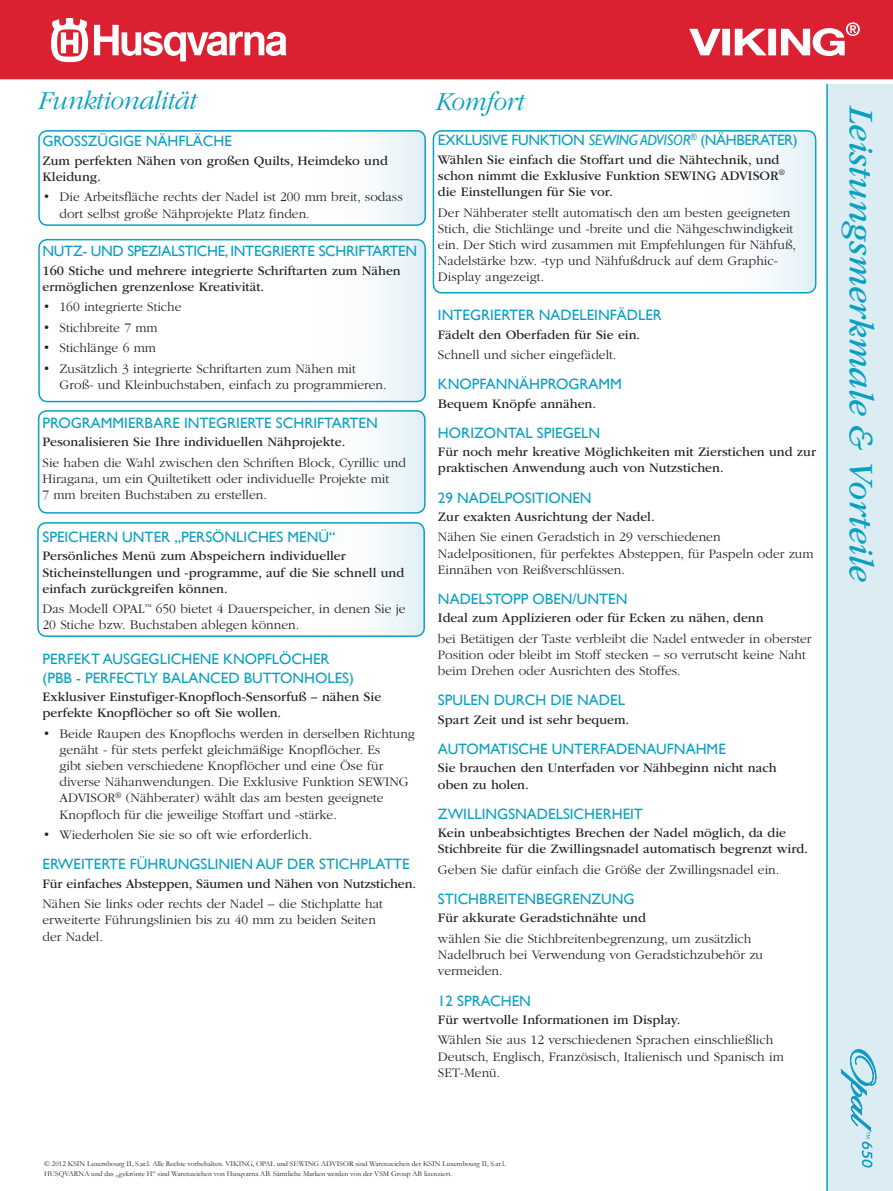
<style>
.page{position:relative;width:893px;height:1191px;background:#fff}
.page>*{position:absolute;margin:0;border:0;box-sizing:border-box;transform-origin:0 0}
.t1{font:italic 36px "ITC Garamond Std";color:#0aa0bf}
.rubriker_övr__featur{font:italic 300 27px "ITC Garamond Std";letter-spacing:-.025em;color:#0aa0bf}
.Feature_Rubrik{font:15px/18.8px "Gill Sans WGL";color:#0aa0bf}
.Feature_Rubrik-2{font:15px "Gill Sans WGL";letter-spacing:-.02em;color:#0aa0bf}
.Feature_Rubrik-3{font:15px "Gill Sans WGL";letter-spacing:-.025em;color:#0aa0bf}
.Feature_bröd{font:300 13.5px/16.2px "ITC Garamond Std";color:#231f20}
.Feature{font:13.5px/16.2px "ITC Garamond Std";color:#231f20}
.Feature_Indrag{font:300 13.5px/16.2px "ITC Garamond Std";color:#231f20}
.t2{font:7.5px/10.5px "Garamond WGL";color:#231f20}
.s1{font-style:italic}
</style>
<div class="page">
<div style="left:826px;top:84px;width:67px;height:1107px;background:#dbecf3"></div>
<svg style="left:841px;top:1049px;width:35px;height:119px;background:#b3dbe9"></svg>
<svg style="left:38px;top:523px;width:386px;height:113px"></svg>
<div style="left:37px;top:522px;width:388px;height:115px;border:2px solid #0aa0bf;border-radius:9px"></div>
<svg style="left:39px;top:411px;width:386px;height:102px"></svg>
<div style="left:38px;top:410px;width:388px;height:103px;border:2px solid #0aa0bf;border-radius:9px"></div>
<svg style="left:39px;top:240px;width:386px;height:161px"></svg>
<div style="left:38px;top:239px;width:388px;height:163px;border:2px solid #0aa0bf;border-radius:9px"></div>
<svg style="left:41px;top:131px;width:384px;height:94px"></svg>
<div style="left:38px;top:130px;width:388px;height:96px;border:2px solid #0aa0bf;border-radius:9px"></div>
<svg style="left:433px;top:131px;width:383px;height:162px"></svg>
<div style="left:433px;top:130px;width:383px;height:163px;border:2px solid #0aa0bf;border-radius:9px"></div>
<div style="left:0;top:0;width:893px;height:80px;background:#da2031"></div>
<div style="left:0;top:79px;width:893px;height:5px;background:#fff"></div>
<svg style="left:51px;top:18px;width:37px;height:44px"></svg>
<svg style="left:94px;top:25px;width:192px;height:36px"></svg>
<svg style="left:689px;top:22px;width:171px;height:34px"></svg>
<p class="rubriker_övr__featur" style="left:38px;top:86px;width:160px">Funktionalität</p>
<p class="rubriker_övr__featur" style="left:436px;top:87px;width:90px">Komfort</p>
<p class="Feature_Rubrik" style="left:43px;top:132px;width:191px">GROSSZÜGIGE NÄHFLÄCHE</p>
<p class="Feature" style="left:43px;top:153px;width:347px">Zum perfekten Nähen von großen Quilts, Heimdeko und<br>Kleidung.</p>
<p class="Feature_Indrag" style="left:60px;top:189px;width:345px;text-indent:-17px">• Die Arbeitsfläche rechts der Nadel ist 200 mm breit, sodass dort selbst große Nähprojekte Platz finden.</p>
<p class="Feature_Rubrik-2" style="left:43px;top:241px;width:376px">NUTZ- UND SPEZIALSTICHE, INTEGRIERTE SCHRIFTARTEN</p>
<p class="Feature" style="left:43px;top:262px;width:360px">160 Stiche und mehrere integrierte Schriftarten zum Nähen ermöglichen grenzenlose Kreativität.</p>
<p class="Feature_Indrag" style="left:43px;top:299px;width:140px">• 160 integrierte Stiche</p>
<p class="Feature_Indrag" style="left:43px;top:320px;width:117px">• Stichbreite 7 mm</p>
<p class="Feature_Indrag" style="left:43px;top:340px;width:115px">• Stichlänge 6 mm</p>
<p class="Feature_Indrag" style="left:60px;top:361px;width:329px;text-indent:-17px">• Zusätzlich 3 integrierte Schriftarten zum Nähen mit<br>Groß- und Kleinbuchstaben, einfach zu programmieren.</p>
<p class="Feature_Rubrik" style="left:43px;top:413px;width:337px">PROGRAMMIERBARE INTEGRIERTE SCHRIFTARTEN</p>
<p class="Feature" style="left:43px;top:434px;width:304px">Pesonalisieren Sie Ihre individuellen Nähprojekte.</p>
<p class="Feature_bröd" style="left:43px;top:454px;width:365px">Sie haben die Wahl zwischen den Schriften Block, Cyrillic und<br>Hiragana, um ein Quiltetikett oder individuelle Projekte mit<br>7 mm breiten Buchstaben zu erstellen.</p>
<p class="Feature_Rubrik" style="left:43px;top:527px;width:294px">SPEICHERN UNTER „PERSÖNLICHES MENÜ“</p>
<p class="Feature" style="left:43px;top:548px;width:363px">Persönliches Menü zum Abspeichern individueller<br>Sticheinstellungen und -programme, auf die Sie schnell und einfach zurückgreifen können.</p>
<p class="Feature_bröd" style="left:43px;top:601px;width:365px">Das Modell OPAL<sup>™</sup> 650 bietet 4 Dauerspeicher, in denen Sie je<br>20 Stiche bzw. Buchstaben ablegen können.</p>
<p class="Feature_Rubrik" style="left:43px;top:649px;width:313px">PERFEKT AUSGEGLICHENE KNOPFLÖCHER (PBB - PERFECTLY BALANCED BUTTONHOLES)</p>
<p class="Feature" style="left:43px;top:688px;width:340px">Exklusiver Einstufiger-Knopfloch-Sensorfuß – nähen Sie perfekte Knopflöcher so oft Sie wollen.</p>
<p class="Feature_Indrag" style="left:60px;top:725px;width:357px;text-indent:-17px">• Beide Raupen des Knopflochs werden in derselben Richtung genäht - für stets perfekt gleichmäßige Knopflöcher. Es<br>gibt sieben verschiedene Knopflöcher und eine Öse für diverse Nähanwendungen. Die Exklusive Funktion SEWING ADVISOR<sup>®</sup> (Nähberater) wählt das am besten geeignete Knopfloch für die jeweilige Stoffart und -stärke.</p>
<p class="Feature_Indrag" style="left:43px;top:827px;width:271px">• Wiederholen Sie sie so oft wie erforderlich.</p>
<p class="Feature_Rubrik" style="left:43px;top:854px;width:369px">ERWEITERTE FÜHRUNGSLINIEN AUF DER STICHPLATTE</p>
<p class="Feature" style="left:43px;top:875px;width:375px">Für einfaches Absteppen, Säumen und Nähen von Nutzstichen.</p>
<p class="Feature_bröd" style="left:43px;top:896px;width:342px">Nähen Sie links oder rechts der Nadel – die Stichplatte hat erweiterte Führungslinien bis zu 40 mm zu beiden Seiten der Nadel.</p>
<p class="Feature_Rubrik-3" style="left:438px;top:130px;width:361px">EXKLUSIVE FUNKTION <span class="s1">SEWING ADVISOR</span><sup>®</sup> (NÄHBERATER)</p>
<p class="Feature" style="left:438px;top:151px;width:348px">Wählen Sie einfach die Stoffart und die Nähtechnik, und schon nimmt die Exklusive Funktion SEWING ADVISOR<sup>® </sup>die Einstellungen für Sie vor.</p>
<p class="Feature_bröd" style="left:438px;top:204px;width:360px">Der Nähberater stellt automatisch den am besten geeigneten Stich, die Stichlänge und -breite und die Nähgeschwindigkeit ein. Der Stich wird zusammen mit Empfehlungen für Nähfuß, Nadelstärke bzw. -typ und Nähfußdruck auf dem Graphic-Display angezeigt.</p>
<p class="Feature_Rubrik" style="left:438px;top:306px;width:225px">INTEGRIERTER NADELEINFÄDLER</p>
<p class="Feature" style="left:438px;top:326px;width:204px">Fädelt den Oberfaden für Sie ein.</p>
<p class="Feature_bröd" style="left:438px;top:347px;width:180px">Schnell und sicher eingefädelt.</p>
<p class="Feature_Rubrik" style="left:438px;top:375px;width:185px">KNOPFANNÄHPROGRAMM</p>
<p class="Feature" style="left:438px;top:395px;width:160px">Bequem Knöpfe annähen.</p>
<p class="Feature_Rubrik" style="left:438px;top:423px;width:164px">HORIZONTAL SPIEGELN</p>
<p class="Feature" style="left:438px;top:444px;width:380px">Für noch mehr kreative Möglichkeiten mit Zierstichen und zur praktischen Anwendung auch von Nutzstichen.</p>
<p class="Feature_Rubrik" style="left:438px;top:488px;width:155px">29 NADELPOSITIONEN</p>
<p class="Feature" style="left:438px;top:508px;width:218px">Zur exakten Ausrichtung der Nadel.</p>
<p class="Feature_bröd" style="left:438px;top:529px;width:377px">Nähen Sie einen Geradstich in 29 verschiedenen<br>Nadelpositionen, für perfektes Absteppen, für Paspeln oder zum<br>Einnähen von Reißverschlüssen.</p>
<p class="Feature_Rubrik" style="left:438px;top:589px;width:191px">NADELSTOPP OBEN/UNTEN</p>
<p class="Feature" style="left:438px;top:610px;width:327px">Ideal zum Applizieren oder für Ecken zu nähen, denn</p>
<p class="Feature_bröd" style="left:438px;top:630px;width:375px">bei Betätigen der Taste verbleibt die Nadel entweder in oberster<br>Position oder bleibt im Stoff stecken – so verrutscht keine Naht beim Drehen oder Ausrichten des Stoffes.</p>
<p class="Feature_Rubrik" style="left:438px;top:691px;width:189px">SPULEN DURCH DIE NADEL</p>
<p class="Feature" style="left:438px;top:711px;width:193px">Spart Zeit und ist sehr bequem.</p>
<p class="Feature_Rubrik" style="left:438px;top:739px;width:289px">AUTOMATISCHE UNTERFADENAUFNAHME</p>
<p class="Feature" style="left:438px;top:760px;width:340px">Sie brauchen den Unterfaden vor Nähbeginn nicht nach oben zu holen.</p>
<p class="Feature_Rubrik" style="left:438px;top:804px;width:207px">ZWILLINGSNADELSICHERHEIT</p>
<p class="Feature" style="left:438px;top:825px;width:371px">Kein unbeabsichtigtes Brechen der Nadel möglich, da die<br>Stichbreite für die Zwillingsnadel automatisch begrenzt wird.</p>
<p class="Feature_bröd" style="left:438px;top:861px;width:343px">Geben Sie dafür einfach die Größe der Zwillingsnadel ein.</p>
<p class="Feature_Rubrik" style="left:438px;top:889px;width:198px">STICHBREITENBEGRENZUNG</p>
<p class="Feature" style="left:438px;top:910px;width:209px">Für akkurate Geradstichnähte und</p>
<p class="Feature_bröd" style="left:438px;top:930px;width:327px">wählen Sie die Stichbreitenbegrenzung, um zusätzlich<br>Nadelbruch bei Verwendung von Geradstichzubehör zu vermeiden.</p>
<p class="Feature_Rubrik" style="left:438px;top:991px;width:94px">12 SPRACHEN</p>
<p class="Feature" style="left:438px;top:1011px;width:244px">Für wertvolle Informationen im Display.</p>
<p class="Feature_bröd" style="left:438px;top:1032px;width:347px">Wählen Sie aus 12 verschiedenen Sprachen einschließlich<br>Deutsch, Englisch, Französisch, Italienisch und Spanisch im<br>SET-Menü.</p>
<h1 class="t1" style="left:881px;top:106px;width:477px;rotate:90deg">Leistungsmerkmale &amp; Vorteile</h1>
<p class="t2" style="left:44px;top:1158px;width:463px">© 2012 KSIN Luxembourg II, S.ar.l. Alle Rechte vorbehalten. VIKING, OPAL und SEWING ADVISOR sind Warenzeichen der KSIN Luxembourg II, S.ar.l.<br>HUSQVARNA und das „gekrönte H“ sind Warenzeichen von Husqvarna AB. Sämtliche Marken werden von der VSM Group AB lizenziert.</p>
</div>
